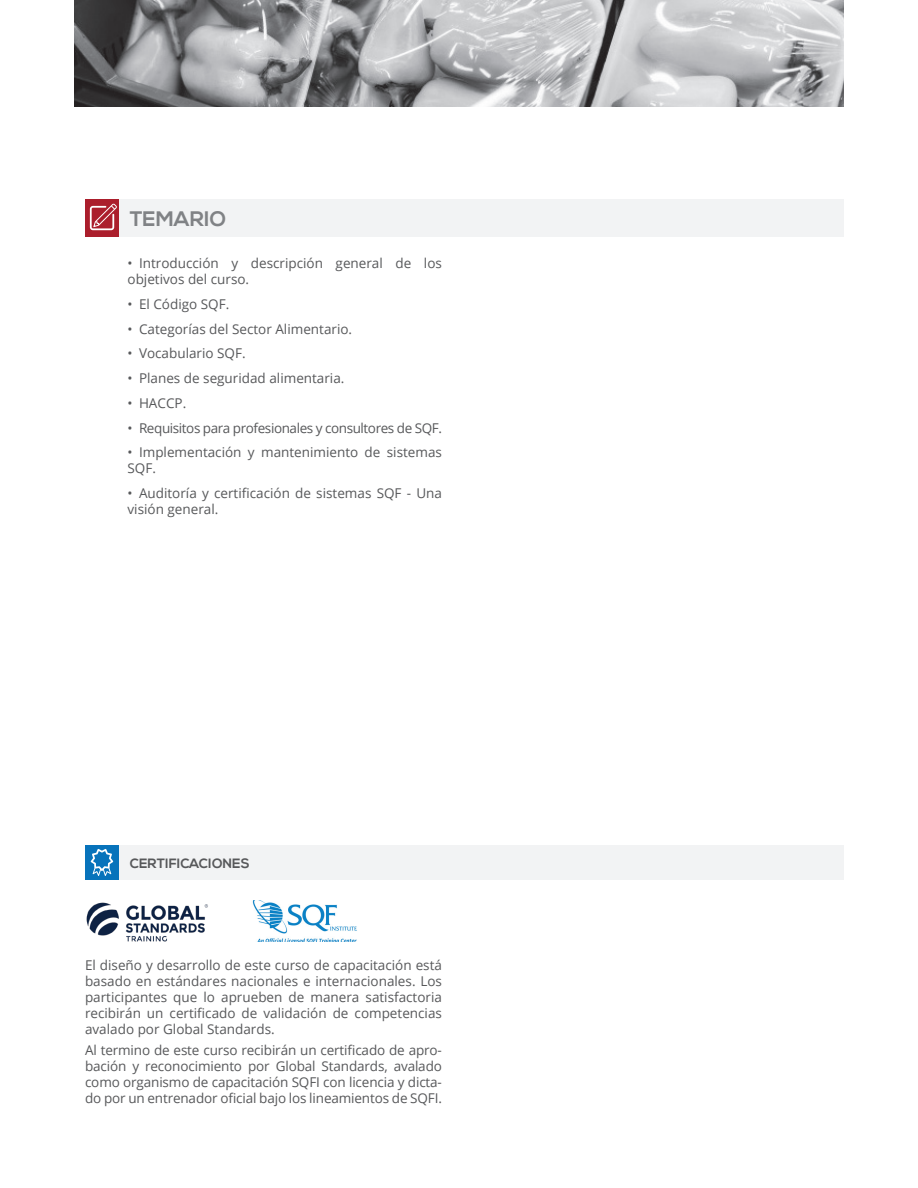
<style>
.page{position:relative;width:918px;height:1188px;background:#fff}
.page>*{position:absolute;margin:0;border:0;box-sizing:border-box;transform-origin:0 0}
.t1{font:700 21px "Nexa";color:#808285}
.Textos{font:13.5px/16.2px "Open Sans";color:#57585a}
.Textos-2{font:13.5px "Open Sans";letter-spacing:-.03em;color:#57585a}
.t2{font:700 13.5px "Nexa";color:#57585a}
</style>
<div class="page">
<img style="left:74px;top:0;width:770px;height:106px">
<div style="left:85px;top:200px;width:34px;height:37px;background:#ab1e2c"></div>
<div style="left:119px;top:200px;width:725px;height:37px;background:#f2f3f4"></div>
<svg style="left:90px;top:204px;width:27px;height:26px"></svg>
<div style="left:85px;top:846px;width:34px;height:34px;background:#0773bb"></div>
<div style="left:119px;top:846px;width:725px;height:34px;background:#f2f3f4"></div>
<svg style="left:91px;top:849px;width:22px;height:27px"></svg>
<img style="left:86px;top:902px;width:122px;height:40px">
<img style="left:252px;top:901px;width:105px;height:41px">
<p class="t1" style="left:130px;top:207px;width:98px">TEMARIO</p>
<p class="Textos" style="left:128px;top:255px;width:316px">• Introducción y descripción general de los objetivos del curso.</p>
<p class="Textos" style="left:128px;top:296px;width:103px">• El Código SQF.</p>
<p class="Textos" style="left:128px;top:320px;width:226px">• Categorías del Sector Alimentario.</p>
<p class="Textos" style="left:128px;top:345px;width:120px">• Vocabulario SQF.</p>
<p class="Textos" style="left:128px;top:370px;width:218px">• Planes de seguridad alimentaria.</p>
<p class="Textos" style="left:128px;top:395px;width:60px">• HACCP.</p>
<p class="Textos-2" style="left:128px;top:418px;width:316px">• Requisitos para profesionales y consultores de SQF.</p>
<p class="Textos" style="left:128px;top:444px;width:316px">• Implementación y mantenimiento de sistemas<br>SQF.</p>
<p class="Textos" style="left:128px;top:485px;width:316px">• Auditoría y certificación de sistemas SQF - Una visión general.</p>
<p class="t2" style="left:130px;top:855px;width:122px">CERTIFICACIONES</p>
<p class="Textos" style="left:85px;top:956px;width:358px;text-align:justify">El diseño y desarrollo de este curso de capacitación está basado en estándares nacionales e internacionales. Los participantes que lo aprueben de manera satisfactoria recibirán un certificado de validación de competencias avalado por Global Standards.</p>
<p class="Textos" style="left:85px;top:1041px;width:358px;text-align:justify">Al termino de este curso recibirán un certificado de apro&shy;bación y reconocimiento por Global Standards, avalado como organismo de capacitación SQFI con licencia y dicta&shy;do por un entrenador oficial bajo los lineamientos de SQFI.</p>
</div>
